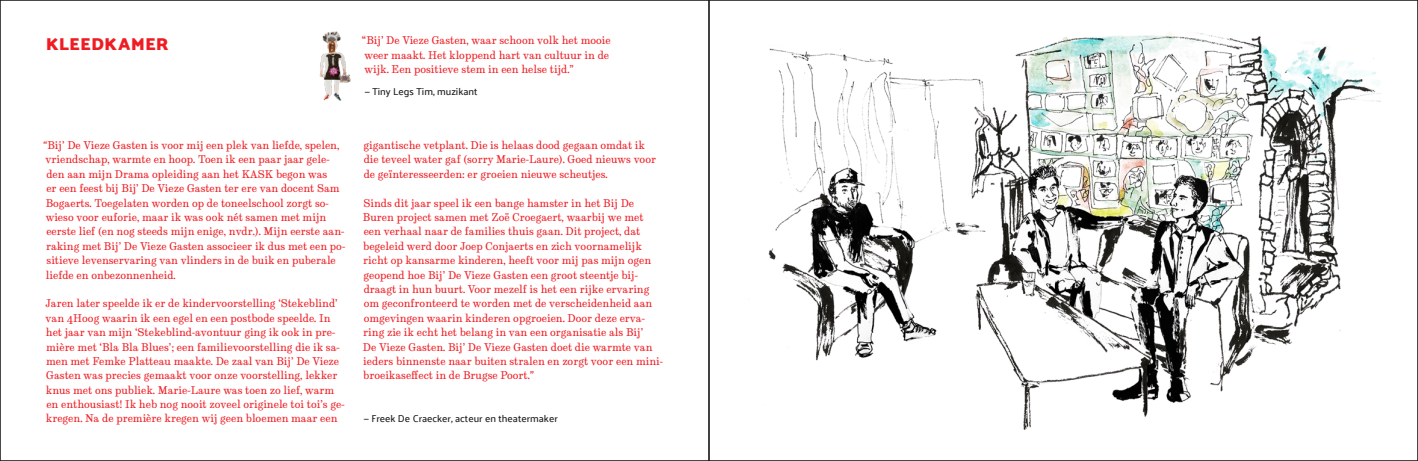
<style>
.page{position:relative;width:1418px;height:461px;background:#fff}
.page>*{position:absolute;margin:0;border:0;box-sizing:border-box;transform-origin:0 0}
.Cast{font:700 17.5px "Palanquin Dark";letter-spacing:.035em;color:#ee1d23}
.Body_p1{font:10.62px/14.4px "Munson";color:#ee1d23}
.Body_p1-2{font:500 10px "Palanquin";color:#231f20}
.s1{font-style:italic}
</style>
<div class="page">
<img style="left:748px;top:32px;width:632px;height:398px">
<img style="left:319px;top:31px;width:32px;height:70px">
<p class="Cast" style="left:46px;top:33px;width:124px">KLEEDKAMER</p>
<p class="Body_p1" style="left:362px;top:33px;width:250px">“Bij’ De Vieze Gasten, waar schoon volk het mooie weer maakt. Het kloppend hart van cultuur in de wijk. Een positieve stem in een helse tijd.”</p>
<p class="Body_p1-2" style="left:365px;top:85px;width:114px">— Tiny Legs Tim, muzikant</p>
<p class="Body_p1" style="left:43px;top:138px;width:303px"><span class="s1">“</span>Bij’ De Vieze Gasten is voor mij een plek van liefde, spelen, vriendschap, warmte en hoop. Toen ik een paar jaar gele&shy;den aan mijn Drama opleiding aan het KASK begon was<br>er een feest bij Bij’ De Vieze Gasten ter ere van docent Sam Bogaerts. Toegelaten worden op de toneelschool zorgt so&shy;wieso voor euforie, maar ik was ook nét samen met mijn eerste lief (en nog steeds mijn enige, nvdr.). Mijn eerste aan&shy;raking met Bij’ De Vieze Gasten associeer ik dus met een po&shy;sitieve levenservaring van vlinders in de buik en puberale liefde en onbezonnenheid.</p>
<p class="Body_p1" style="left:46px;top:296px;width:300px">Jaren later speelde ik er de kindervoorstelling ‘Stekeblind’ van 4Hoog waarin ik een egel en een postbode speelde. In het jaar van mijn ‘Stekeblind-avontuur ging ik ook in pre&shy;mière met ‘Bla Bla Blues’; een familievoorstelling die ik sa&shy;men met Femke Platteau maakte. De zaal van Bij’ De Vieze Gasten was precies gemaakt voor onze voorstelling, lekker knus met ons publiek. Marie-Laure was toen zo lief, warm en enthousiast! Ik heb nog nooit zoveel originele toi toi’s ge&shy;kregen. Na de première kregen wij geen bloemen maar een</p>
<p class="Body_p1" style="left:363px;top:138px;width:294px">gigantische vetplant. Die is helaas dood gegaan omdat ik die teveel water gaf (sorry Marie-Laure). Goed nieuws voor de geïnteresseerden: er groeien nieuwe scheutjes.</p>
<p class="Body_p1" style="left:363px;top:195px;width:301px">Sinds dit jaar speel ik een bange hamster in het Bij De Buren project samen met Zoë Croegaert, waarbij we met een verhaal naar de families thuis gaan. Dit project, dat begeleid werd door Joep Conjaerts en zich voornamelijk richt op kansarme kinderen, heeft voor mij pas mijn ogen geopend hoe Bij’ De Vieze Gasten een groot steentje bij&shy;draagt in hun buurt. Voor mezelf is het een rijke ervaring om geconfronteerd te worden met de verscheidenheid aan omgevingen waarin kinderen opgroeien. Door deze erva&shy;ring zie ik echt het belang in van een organisatie als Bij’<br>De Vieze Gasten. Bij’ De Vieze Gasten doet die warmte van ieders binnenste naar buiten stralen en zorgt voor een mini&shy;broeikaseffect in de Brugse Poort.<span class="s1">”</span></p>
<p class="Body_p1-2" style="left:364px;top:413px;width:195px">— Freek De Craecker, acteur en theatermaker</p>
</div>
